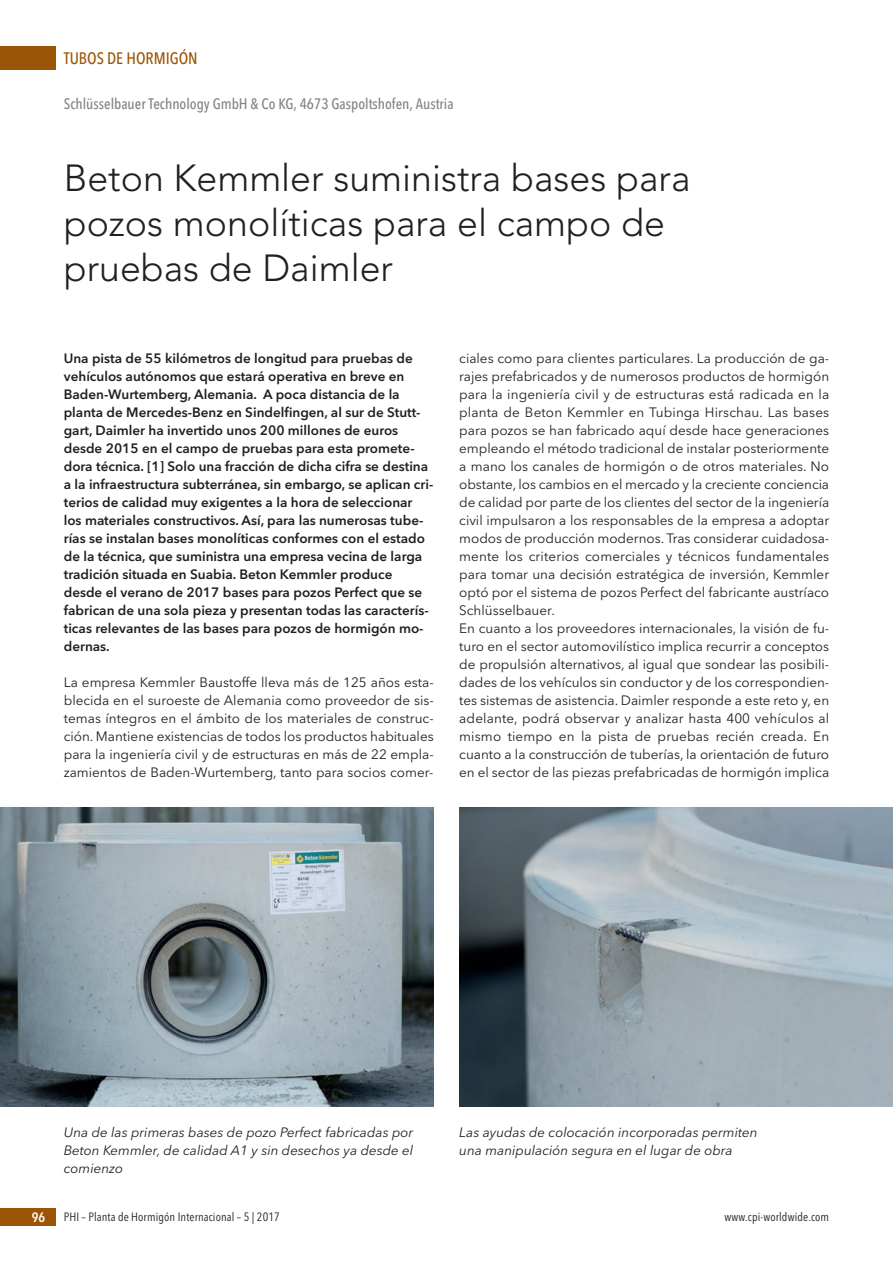
<style>
.page{position:relative;width:893px;height:1263px;background:#fff}
.page>*{position:absolute;margin:0;border:0;box-sizing:border-box;transform-origin:0 0}
.t1{font:300 37.5px/45px "Avenir";color:#231f20}
.t2{font:500 16.5px "Avenir Next Condensed";color:#9c5506}
.t3{font:500 15px "Avenir Next Condensed";color:#808285}
.t4{font:13.5px/18px "Avenir Next";color:#231f20;text-align:justify}
.t5{font:600 13.5px/18px "Avenir Next";color:#231f20}
.t6{font:italic 13.5px/18px "Avenir Next";color:#231f20;text-align:justify}
.t7{font:600 13.5px "Avenir Next Condensed";color:#fff}
.t8{font:12px "Avenir Next Condensed";letter-spacing:.01em;color:#231f20}
</style>
<div class="page">
<img style="left:892px;top:807px;width:1px;height:300px">
<div style="left:0;top:47px;width:55px;height:23px;background:#9c5506"></div>
<div style="left:0;top:1208px;width:55px;height:18px;background:#9c5506"></div>
<img style="left:0;top:808px;width:434px;height:299px">
<img style="left:459px;top:807px;width:433px;height:300px">
<p class="t2" style="left:64px;top:51px;width:135px">TUBOS DE HORMIGÓN</p>
<p class="t3" style="left:64px;top:97px;width:391px">Schlüsselbauer Technology GmbH &amp; Co KG, 4673 Gaspoltshofen, Austria</p>
<h1 class="t1" style="left:64px;top:158px;width:628px">Beton Kemmler suministra bases para pozos monolíticas para el campo de pruebas de Daimler</h1>
<p class="t5" style="left:64px;top:350px;width:371px">Una pista de 55 kilómetros de longitud para pruebas de vehículos autónomos que estará operativa en breve en Baden-Wurtemberg, Alemania. A poca distancia de la planta de Mercedes-Benz en Sindelfingen, al sur de Stutt&shy;gart, Daimler ha invertido unos 200 millones de euros desde 2015 en el campo de pruebas para esta promete&shy;dora técnica. [1] Solo una fracción de dicha cifra se destina a la infraestructura subterránea, sin embargo, se aplican cri&shy;terios de calidad muy exigentes a la hora de seleccionar los materiales constructivos. Así, para las numerosas tube&shy;rías se instalan bases monolíticas conformes con el estado de la técnica, que suministra una empresa vecina de larga tradición situada en Suabia. Beton Kemmler produce desde el verano de 2017 bases para pozos Perfect que se fabrican de una sola pieza y presentan todas las caracterís&shy;ticas relevantes de las bases para pozos de hormigón mo&shy;dernas.</p>
<p class="t4" style="left:64px;top:674px;width:371px">La empresa Kemmler Baustoffe lleva más de 125 años esta&shy;blecida en el suroeste de Alemania como proveedor de sis&shy;temas íntegros en el ámbito de los materiales de construc&shy;ción. Mantiene existencias de todos los productos habituales para la ingeniería civil y de estructuras en más de 22 empla&shy;zamientos de Baden-Wurtemberg, tanto para socios comer-</p>
<p class="t4" style="left:459px;top:350px;width:371px;text-align:left">ciales como para clientes particulares. La producción de ga&shy;rajes prefabricados y de numerosos productos de hormigón para la ingeniería civil y de estructuras está radicada en la planta de Beton Kemmler en Tubinga Hirschau. Las bases para pozos se han fabricado aquí desde hace generaciones empleando el método tradicional de instalar posteriormente a mano los canales de hormigón o de otros materiales. No obstante, los cambios en el mercado y la creciente conciencia de calidad por parte de los clientes del sector de la ingeniería civil impulsaron a los responsables de la empresa a adoptar modos de producción modernos. Tras considerar cuidadosa&shy;mente los criterios comerciales y técnicos fundamentales para tomar una decisión estratégica de inversión, Kemmler optó por el sistema de pozos Perfect del fabricante austríaco Schlüsselbauer.<br>En cuanto a los proveedores internacionales, la visión de fu&shy;turo en el sector automovilístico implica recurrir a conceptos de propulsión alternativos, al igual que sondear las posibili&shy;dades de los vehículos sin conductor y de los correspondien&shy;tes sistemas de asistencia. Daimler responde a este reto y, en adelante, podrá observar y analizar hasta 400 vehículos al mismo tiempo en la pista de pruebas recién creada. En cuanto a la construcción de tuberías, la orientación de futuro en el sector de las piezas prefabricadas de hormigón implica</p>
<p class="t6" style="left:64px;top:1124px;width:351px">Una de las primeras bases de pozo Perfect fabricadas por Beton Kemmler, de calidad A1 y sin desechos ya desde el comienzo</p>
<p class="t6" style="left:459px;top:1124px;width:300px">Las ayudas de colocación incorporadas permiten una manipulación segura en el lugar de obra</p>
<p class="t7" style="left:32px;top:1209px;width:15px">96</p>
<p class="t8" style="left:64px;top:1211px;width:218px">PHI – Planta de Hormigón Internacional – 5 | 2017</p>
<p class="t8" style="left:725px;top:1211px;width:106px">www.cpi-worldwide.com</p>
</div>
